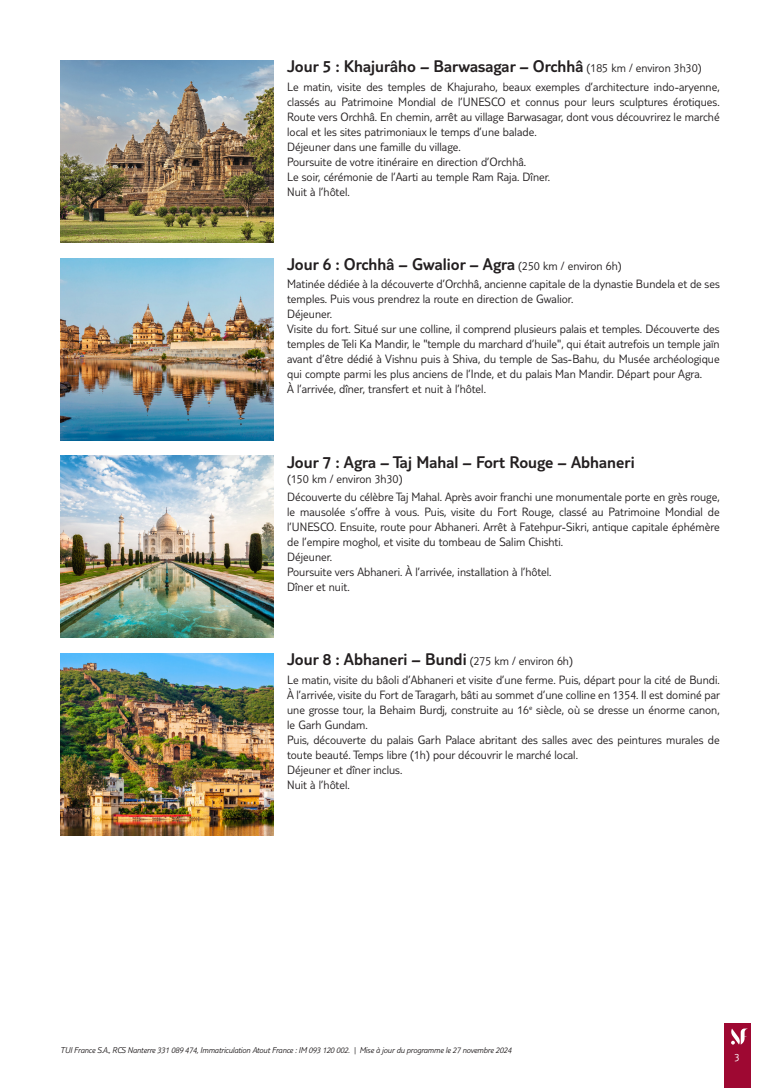
<style>
.page{position:relative;width:780px;height:1088px;background:#fff}
.page>*{position:absolute;margin:0;border:0;box-sizing:border-box;transform-origin:0 0}
.t1{font:300 17.5px "TUI Type";color:#231f20}
.t2{font:300 12.5px/15px "TUI Type";color:#231f20}
.t3{font:300 11.25px "TUI Type";color:#fff}
.t4{font:italic 300 8.75px "TUI Type";letter-spacing:-.02em;color:#231f20}
.s1{font-size:12.5px}
</style>
<div class="page">
<div style="left:724px;top:1023px;width:26px;height:65px;background:#9e0832"></div>
<svg style="left:731px;top:1028px;width:17px;height:16px"></svg>
<img style="left:60px;top:60px;width:213px;height:182px">
<img style="left:60px;top:258px;width:213px;height:182px">
<img style="left:60px;top:456px;width:213px;height:182px">
<img style="left:60px;top:654px;width:213px;height:182px">
<h1 class="t1" style="left:287px;top:56px;width:416px">Jour 5 : Khajurâho – Barwasagar – Orchhâ <span class="s1">(185 km / environ 3h30)</span></h1>
<p class="t2" style="left:287px;top:79px;width:434px">Le matin, visite des temples de Khajuraho, beaux exemples d’architecture indo-aryenne, classés au Patrimoine Mondial de l’UNESCO et connus pour leurs sculptures érotiques.<br>Route vers Orchhâ. En chemin, arrêt au village Barwasagar, dont vous découvrirez le marché local et les sites patrimoniaux le temps d’une balade.<br>Déjeuner dans une famille du village.<br>Poursuite de votre itinéraire en direction d’Orchhâ.<br>Le soir, cérémonie de l’Aarti au temple Ram Raja. Dîner.<br>Nuit à l’hôtel.</p>
<h1 class="t1" style="left:287px;top:254px;width:336px">Jour 6 : Orchhâ – Gwalior – Agra <span class="s1">(250 km / environ 6h)</span></h1>
<p class="t2" style="left:287px;top:276px;width:434px">Matinée dédiée à la découverte d’Orchhâ, ancienne capitale de la dynastie Bundela et de ses temples. Puis vous prendrez la route en direction de Gwalior.<br>Déjeuner.<br>Visite du fort. Situé sur une colline, il comprend plusieurs palais et temples. Découverte des temples de Teli Ka Mandir, le "temple du marchard d’huile", qui était autrefois un temple jaïn avant d’être dédié à Vishnu puis à Shiva, du temple de Sas-Bahu, du Musée archéologique qui compte parmi les plus anciens de l’Inde, et du palais Man Mandir. Départ pour Agra.<br>À l’arrivée, dîner, transfert et nuit à l’hôtel.</p>
<h1 class="t1" style="left:287px;top:452px;width:349px">Jour 7 : Agra – Taj Mahal – Fort Rouge – Abhaneri</h1>
<p class="t2" style="left:287px;top:469px;width:434px;line-height:18.5px">(150 km / environ 3h30)<br>Découverte du célèbre Taj Mahal. Après avoir franchi une monumentale porte en grès rouge,</p>
<p class="t2" style="left:287px;top:504px;width:434px">le mausolée s’offre à vous. Puis, visite du Fort Rouge, classé au Patrimoine Mondial de l’UNESCO. Ensuite, route pour Abhaneri. Arrêt à Fatehpur-Sikri, antique capitale éphémère de l’empire moghol, et visite du tombeau de Salim Chishti.<br>Déjeuner.<br>Poursuite vers Abhaneri. À l’arrivée, installation à l’hôtel.<br>Dîner et nuit.</p>
<h1 class="t1" style="left:287px;top:649px;width:287px">Jour 8 : Abhaneri – Bundi <span class="s1">(275 km / environ 6h)</span></h1>
<p class="t2" style="left:287px;top:672px;width:434px">Le matin, visite du bâoli d’Abhaneri et visite d’une ferme. Puis, départ pour la cité de Bundi.<br>À l’arrivée, visite du Fort de Taragarh, bâti au sommet d’une colline en 1354. Il est dominé par une grosse tour, la Behaim Burdj, construite au 16<sup>e</sup> siècle, où se dresse un énorme canon, le Garh Gundam.<br>Puis, découverte du palais Garh Palace abritant des salles avec des peintures murales de toute beauté. Temps libre (1h) pour découvrir le marché local.<br>Déjeuner et dîner inclus.<br>Nuit à l’hôtel.</p>
<p class="t4" style="left:60px;top:1045px;width:452px">TUI France S.A., RCS Nanterre 331 089 474, Immatriculation Atout France : IM 093 120 002. | Mise à jour du programme le 27 novembre 2024</p>
<p class="t3" style="left:734px;top:1050px;width:7px">3</p>
</div>
